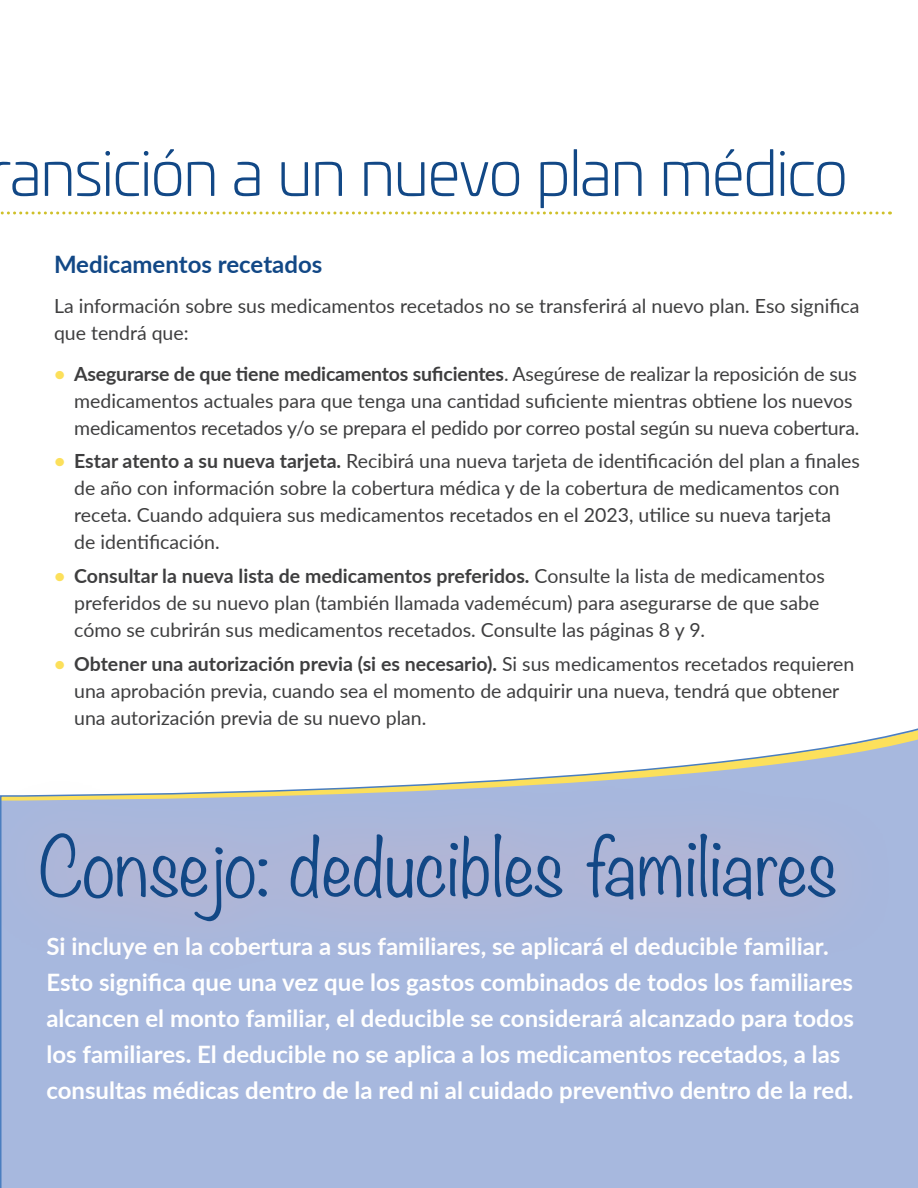
<style>
.page{position:relative;width:918px;height:1188px;background:#fff}
.page>*{position:absolute;margin:0;border:0;box-sizing:border-box;transform-origin:0 0}
.Buffalo_Big{font:300 72px "Noteworthy";color:#124886}
.t1{font:300 63px "Univia Pro";letter-spacing:-.035em;color:#124886}
._16pt_Navy_Large_Bod{font:700 24px/36px "Lato";color:#fff}
._16pt_Navy_Large_Bod-2{font:700 24px "Lato";color:#124886}
.Body_13pt{font:19.5px/27px "Lato";color:#3e3e3f}
.s1{font-weight:700;color:#fce05b}
.s2{font-weight:700}
</style>
<div class="page">
<svg style="left:0;top:212px;width:891px;height:3px"></svg>
<svg style="left:0;top:728px;width:918px;height:460px"></svg>
<div style="left:0;top:772px;width:898px;height:211px;background:#f7a79f;opacity:.75"></div>
<h2 class="t1" style="left:-9px;top:128px;width:859px">ransición a un nuevo plan médico</h2>
<p class="_16pt_Navy_Large_Bod-2" style="left:54px;top:246px;width:270px">Medicamentos recetados</p>
<p class="Body_13pt" style="left:54px;top:292px;width:807px">La información sobre sus medicamentos recetados no se transferirá al nuevo plan. Eso significa que tendrá que:</p>
<p class="Body_13pt" style="left:74px;top:359px;width:787px;text-indent:-20px"><span class="s1">•</span> <span class="s2">Asegurarse de que tiene medicamentos suficientes</span>. Asegúrese de realizar la reposición de sus medicamentos actuales para que tenga una cantidad suficiente mientras obtiene los nuevos medicamentos recetados y/o se prepara el pedido por correo postal según su nueva cobertura.</p>
<p class="Body_13pt" style="left:74px;top:447px;width:787px;text-indent:-20px"><span class="s1">•</span> <span class="s2">Estar atento a su nueva tarjeta.</span> Recibirá una nueva tarjeta de identificación del plan a finales de año con información sobre la cobertura médica y de la cobertura de medicamentos con receta. Cuando adquiera sus medicamentos recetados en el 2023, utilice su nueva tarjeta<br>de identificación.</p>
<p class="Body_13pt" style="left:74px;top:562px;width:752px;text-indent:-20px"><span class="s1">•</span> <span class="s2">Consultar la nueva lista de medicamentos preferidos.</span> Consulte la lista de medicamentos preferidos de su nuevo plan (también llamada vademécum) para asegurarse de que sabe cómo se cubrirán sus medicamentos recetados. Consulte las páginas 8 y 9.</p>
<p class="Body_13pt" style="left:74px;top:650px;width:782px;text-indent:-20px"><span class="s1">•</span> <span class="s2">Obtener una autorización previa (si es necesario).</span> Si sus medicamentos recetados requieren una aprobación previa, cuando sea el momento de adquirir una nueva, tendrá que obtener una autorización previa de su nuevo plan.</p>
<p class="Buffalo_Big" style="left:39px;top:804px;width:800px">Consejo: deducibles familiares</p>
<p class="_16pt_Navy_Large_Bod" style="left:46px;top:928px;width:809px">Si incluye en la cobertura a sus familiares, se aplicará el deducible familiar.<br>Esto significa que una vez que los gastos combinados de todos los familiares alcancen el monto familiar, el deducible se considerará alcanzado para todos los familiares. El deducible no se aplica a los medicamentos recetados, a las consultas médicas dentro de la red ni al cuidado preventivo dentro de la red.</p>
</div>
